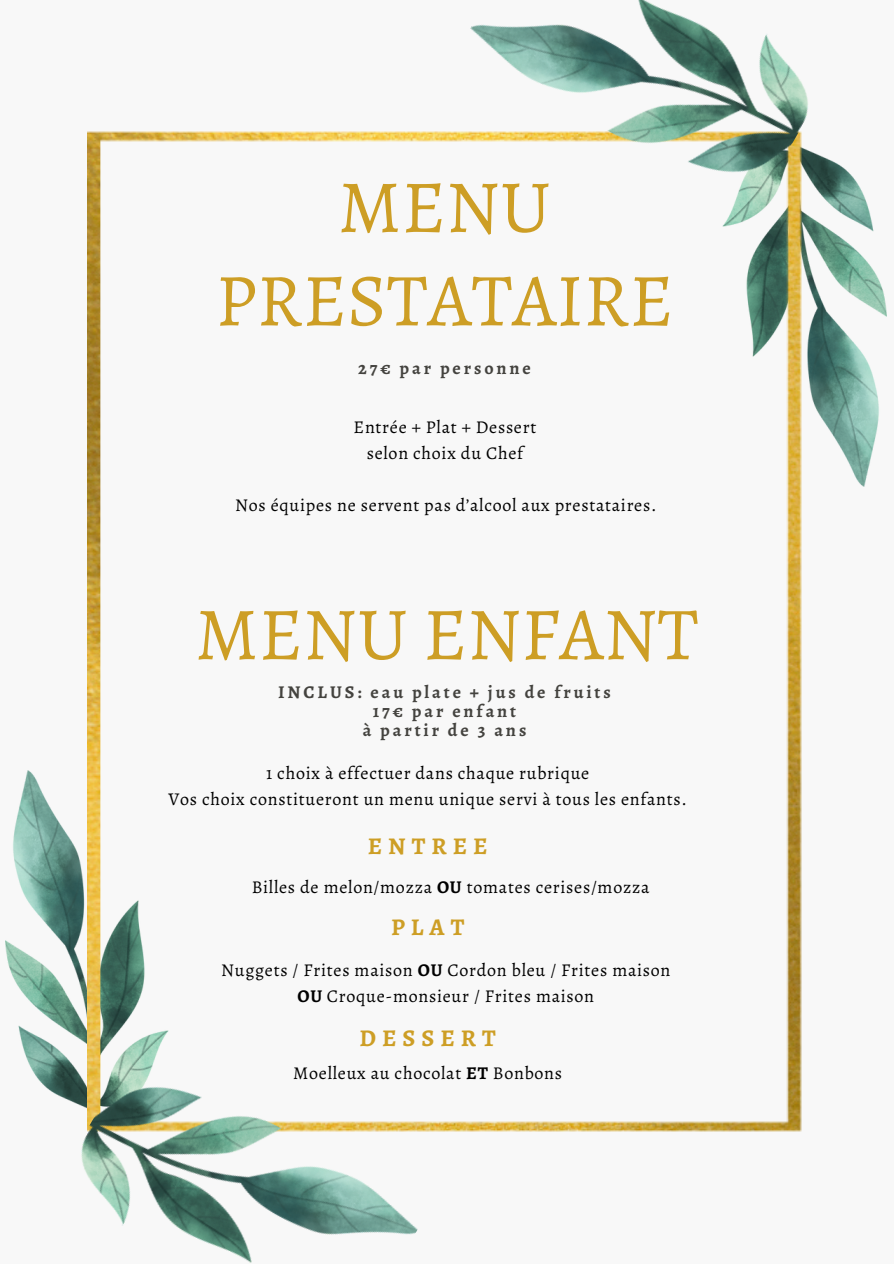
<style>
.page{position:relative;width:894px;height:1264px;background:#fff}
.page>*{position:absolute;margin:0;border:0;box-sizing:border-box;transform-origin:0 0}
.t1{font:75px/93.3px "Alegreya";color:#cd9e25;text-align:center}
.t2{font:700 24px "Alegreya";letter-spacing:.25em;color:#cd9e25}
.t3{font:18px "Alegreya";letter-spacing:.04em;color:#000}
.t4{font:700 18px/19.2px "Alegreya";letter-spacing:.16em;color:#44433f;text-align:center}
.s1{font-weight:700}
</style>
<div class="page">
<div style="left:0;top:0;width:893px;height:1263px;background:#f8f8f8"></div>
<img style="left:6px;top:770px;width:81px;height:323px">
<img style="left:801px;top:161px;width:84px;height:325px">
<img style="left:87px;top:132px;width:714px;height:999px">
<img style="left:460px;top:0;width:373px;height:213px">
<img style="left:54px;top:1045px;width:373px;height:218px">
<h1 class="t1" style="left:215px;top:160px;width:459px">MENU<br>PRESTATAIRE</h1>
<p class="t4" style="left:358px;top:358px;width:174px">27€ par personne</p>
<p class="t3" style="left:353px;top:414px;width:184px">Entrée + Plat + Dessert</p>
<p class="t3" style="left:366px;top:440px;width:158px">selon choix du Chef</p>
<h2 class="t3" style="left:235px;top:493px;width:422px">Nos équipes ne servent pas d’alcool aux prestataires.</h2>
<h1 class="t1" style="left:195px;top:587px;width:504px">MENU ENFANT</h1>
<p class="t4" style="left:278px;top:682px;width:334px">INCLUS: eau plate + jus de fruits<br>17€ par enfant<br>à partir de 3 ans</p>
<h3 class="t3" style="left:266px;top:760px;width:324px">1 choix à effectuer dans chaque rubrique</h3>
<p class="t3" style="left:168px;top:786px;width:520px">Vos choix constitueront un menu unique servi à tous les enfants.</p>
<h2 class="t2" style="left:368px;top:829px;width:121px">ENTREE</h2>
<h2 class="t3" style="left:251px;top:874px;width:399px">Billes de melon/mozza <span class="s1">OU</span> tomates cerises/mozza</h2>
<p class="t2" style="left:391px;top:910px;width:75px">PLAT</p>
<p class="t3" style="left:221px;top:957px;width:450px">Nuggets / Frites maison <span class="s1">OU</span> Cordon bleu / Frites maison</p>
<p class="t3" style="left:297px;top:983px;width:298px"><span class="s1">OU</span> Croque-monsieur / Frites maison</p>
<p class="t2" style="left:359px;top:1021px;width:138px">DESSERT</p>
<p class="t3" style="left:293px;top:1060px;width:270px">Moelleux au chocolat <span class="s1">ET</span> Bonbons</p>
</div>
